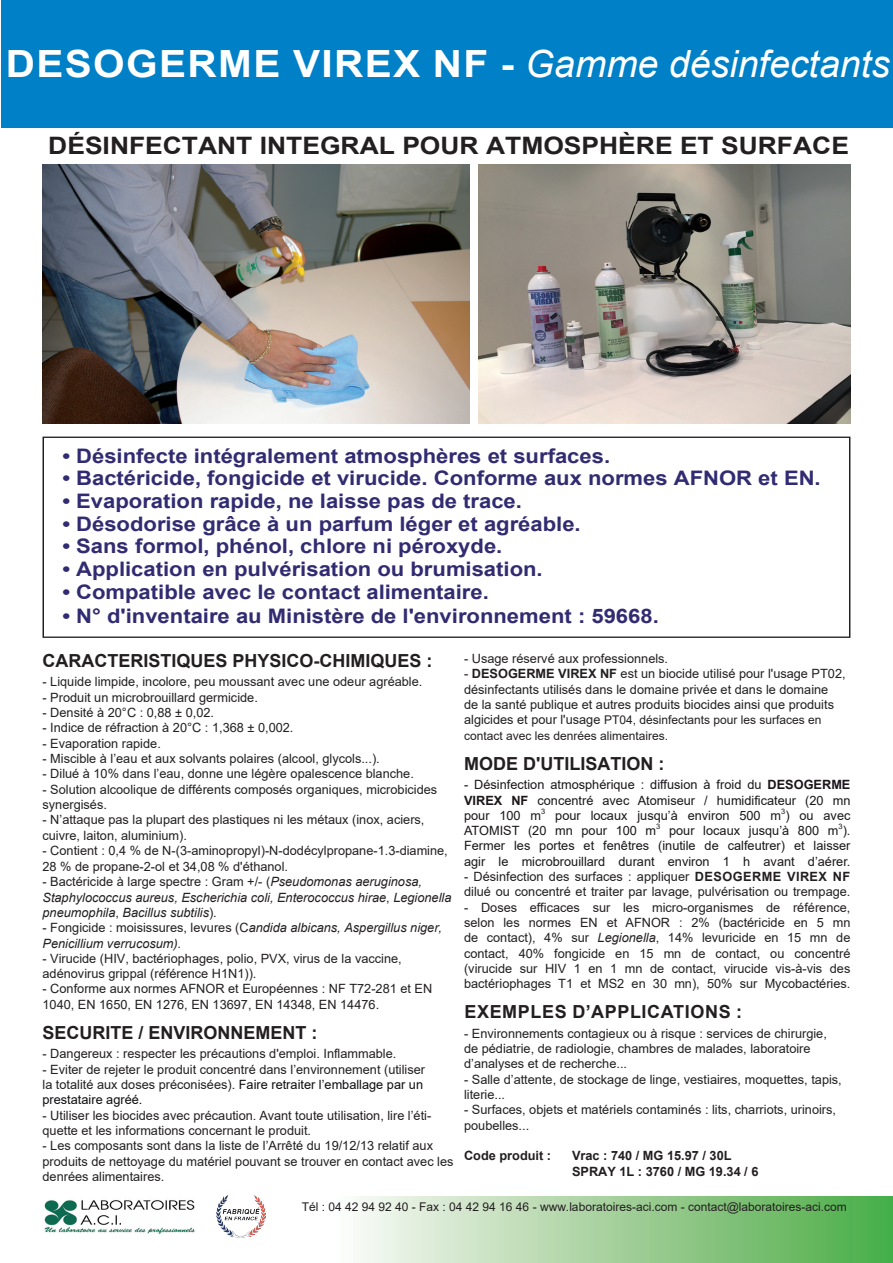
<style>
.page{position:relative;width:893px;height:1263px;background:#fff}
.page>*{position:absolute;margin:0;border:0;box-sizing:border-box;transform-origin:0 0}
.t1{font:italic 37.5px "Arial";color:#fff}
.t2{font:700 37.5px "Arial";color:#fff;scale:1.08 1}
.t3{font:700 24px "Arial";color:#231f20;scale:1.1 1}
.t4{font:700 19.95px "Arial";color:#312b71;scale:1.1 1}
.t5{font:700 18px "Arial";color:#231f20}
.t6{font:12.75px/15.3px "Arial";color:#231f20}
.t7{font:12.75px/15.3px "Arial";color:#1a161a;text-align:justify}
.t8{font:italic 12.75px/15.3px "Arial";color:#231f20}
.t9{font:700 12.75px/15.3px "Arial";color:#231f20}
.t10{font:12px/15.3px "Arial";color:#231f20}
.t11{font:7.5px "Arial";color:#1a161a}
.s1{font-weight:700;font-style:normal}
.s2{font-style:normal}
.s3{color:#0e0c0f}
.s4{font-weight:700}
.s5{font-size:12.75px}
.s6{font-style:italic}
</style>
<div class="page">
<div style="left:1px;top:0;width:892px;height:128px;background:#0080c7"></div>
<div style="left:43px;top:437px;width:807px;height:201px;border:1px solid #231f20"></div>
<svg style="left:216px;top:1196px;width:677px;height:67px"></svg>
<img style="left:44px;top:1200px;width:151px;height:34px">
<img style="left:478px;top:164px;width:372px;height:259px">
<img style="left:43px;top:165px;width:426px;height:258px">
<img style="left:217px;top:1196px;width:48px;height:42px">
<h1 class="t2" style="left:6px;top:37px;width:29px">desogerme</h1>
<h1 class="t2" style="left:293px;top:37px;width:25px">virex</h1>
<h1 class="t1" style="left:433px;top:40px;width:458px"><span class="s1">NF -</span> Gamme désinfectants</h1>
<h2 class="t3" style="left:48px;top:129px;width:49px">désinfe</h2>
<h2 class="t3" style="left:163px;top:129px;width:35px">ctant</h2>
<h2 class="t3" style="left:260px;top:129px;width:17px">integral</h2>
<h2 class="t3" style="left:402px;top:129px;width:35px">pour</h2>
<h2 class="t3" style="left:486px;top:129px;width:19px">atmos</h2>
<h2 class="t3" style="left:582px;top:129px;width:145px">phère et surfa</h2>
<h2 class="t3" style="left:812px;top:129px;width:32px">ce</h2>
<h3 class="t4" style="left:62px;top:441px;width:499px">• Désinfecte intégralement atmosphères et surfaces.</h3>
<h3 class="t4" style="left:62px;top:464px;width:691px">• Bactéricide, fongicide et virucide. Conforme aux normes AFNOR et EN.</h3>
<h3 class="t4" style="left:62px;top:487px;width:419px">• Evaporation rapide, ne laisse pas de trace.</h3>
<h3 class="t4" style="left:62px;top:509px;width:473px">• Désodorise grâce à un parfum léger et agréable.</h3>
<h3 class="t4" style="left:62px;top:532px;width:401px">• Sans formol, phénol, chlore ni péroxyde.</h3>
<h3 class="t4" style="left:62px;top:555px;width:438px">• Application en pulvérisation ou brumisation.</h3>
<h3 class="t4" style="left:62px;top:577px;width:389px">• Compatible avec le contact alimentaire.</h3>
<h3 class="t4" style="left:62px;top:601px;width:544px">• N° d'inventaire au Ministère de l'environnement : 59668.</h3>
<h3 class="t5" style="left:43px;top:648px;width:392px">CARACTERISTIQUES PHYSICO-CHIMIQUES :</h3>
<p class="t6" style="left:43px;top:674px;width:381px">- Liquide limpide, incolore, peu moussant avec une odeur agréable.</p>
<p class="t6" style="left:43px;top:689px;width:217px">- Produit un microbrouillard germicide.</p>
<p class="t6" style="left:43px;top:705px;width:173px">- Densité à 20°C : 0,88 ± 0,02.</p>
<p class="t6" style="left:43px;top:720px;width:252px">- Indice de réfraction à 20°C : 1,368 ± 0,002.</p>
<p class="t6" style="left:43px;top:735px;width:120px">- Evaporation rapide.</p>
<p class="t6" style="left:43px;top:751px;width:339px">- Miscible à l’eau et aux solvants polaires (alcool, glycols...).</p>
<p class="t6" style="left:43px;top:766px;width:373px">- Dilué à 10% dans l’eau, donne une légère opalescence blanche.</p>
<p class="t6" style="left:43px;top:781px;width:396px">- Solution alcoolique de différents composés organiques, microbicides synergisés.</p>
<p class="t6" style="left:43px;top:812px;width:383px">- N’attaque pas la plupart des plastiques ni les métaux (inox, aciers, cuivre, laiton, aluminium).</p>
<p class="t6" style="left:43px;top:842px;width:407px;line-height:16.2px">- Contient : 0,4 % de N-(3-aminopropyl)-N-dodécylpropane-1.3-diamine,<br>28 % de propane-2-ol et 34,08 % d'éthanol.</p>
<p class="t8" style="left:43px;top:874px;width:410px"><span class="s2">- Bactéricide à large spectre : Gram +/- (</span>Pseudomonas aeruginosa,<br>Staphylococcus aureus, Escherichia coli, Enterococcus hirae<span class="s2">,</span> Legionella pneumophila<span class="s2">,</span> Bacillus subtilis<span class="s2">).</span></p>
<p class="t8" style="left:43px;top:920px;width:401px"><span class="s2">- Fongicide : moisissures, levures (C</span>andida albicans, Aspergillus niger,<br>Penicillium verrucosum).</p>
<p class="t6" style="left:43px;top:950px;width:361px">- Virucide (HIV, bactériophages, polio, PVX, virus de la vaccine, adénovirus grippal (référence H1N1)).</p>
<p class="t6" style="left:43px;top:981px;width:391px">- Conforme aux normes AFNOR et Européennes : NF T72-281 et EN<br>1040, EN 1650, EN 1276, EN 13697, EN 14348, EN 14476.</p>
<h3 class="t5" style="left:43px;top:1020px;width:277px">SECURITE / ENVIRONNEMENT :</h3>
<p class="t6" style="left:43px;top:1046px;width:355px">- Dangereux : respecter les précautions d'emploi. Inflammable.</p>
<p class="t6" style="left:43px;top:1061px;width:384px">- Eviter de rejeter le produit concentré dans l’environnement (utiliser la totalité aux doses préconisées). <span class="s3">Faire retraiter l’emballage par un prestataire agréé.</span></p>
<p class="t6" style="left:43px;top:1107px;width:390px">- Utiliser les biocides avec précaution. Avant toute utilisation, lire l’éti&shy;quette et les informations concernant le produit.</p>
<p class="t6" style="left:43px;top:1138px;width:413px">- Les composants sont dans la liste de l’Arrêté du 19/12/13 relatif aux produits de nettoyage du matériel pouvant se trouver en contact avec les denrées alimentaires.</p>
<p class="t6" style="left:464px;top:651px;width:206px">- Usage réservé aux professionnels.</p>
<p class="t6" style="left:464px;top:666px;width:383px">- <span class="s4">DESOGERME VIREX NF</span> est un biocide utilisé pour l'usage PT02, désinfectants utilisés dans le domaine privée et dans le domaine de la santé publique et autres produits biocides ainsi que produits</p>
<p class="t10" style="left:464px;top:712px;width:359px"><span class="s5">algicides et pour l'usage</span> PT04, désinfectants pour les surfaces en contact avec les denrées alimentaires.</p>
<h3 class="t5" style="left:464px;top:751px;width:202px">MODE D'UTILISATION :</h3>
<p class="t7" style="left:464px;top:777px;width:388px">- Désinfection atmosphérique : diffusion à froid du <span class="s4">DESOGERME VIREX NF</span> concentré avec Atomiseur / humidificateur (20 mn pour 100 m</p>
<p class="t11" style="left:541px;top:806px;width:6px">3</p>
<p class="t7" style="left:555px;top:808px;width:297px">pour locaux jusqu’à environ 500 m ) ou avec</p>
<p class="t11" style="left:781px;top:806px;width:6px">3</p>
<p class="t7" style="left:464px;top:823px;width:194px">ATOMIST (20 mn pour 100 m</p>
<p class="t11" style="left:656px;top:821px;width:6px">3</p>
<p class="t7" style="left:669px;top:823px;width:183px">pour locaux jusqu’à 800 m ).</p>
<p class="t11" style="left:838px;top:821px;width:6px">3</p>
<p class="t7" style="left:464px;top:838px;width:388px">Fermer les portes et fenêtres (inutile de calfeutrer) et laisser agir le microbrouillard durant environ 1 h avant d’aérer.</p>
<p class="t6" style="left:464px;top:869px;width:242px">- Désinfection des surfaces : appliquer <span class="s4">desogerme</span></p>
<p class="t9" style="left:787px;top:869px;width:10px">virex</p>
<p class="t9" style="left:833px;top:869px;width:9px">nf</p>
<p class="t6" style="left:464px;top:884px;width:388px">dilué ou concentré et traiter par lavage, pulvérisation ou trempage.</p>
<p class="t6" style="left:464px;top:899px;width:388px;text-align:justify">- Doses efficaces sur les micro-organismes de référence, selon les normes EN et AFNOR : 2% (bactéricide en 5 mn de contact), 4% sur <span class="s6">Legionella</span>, 14% levuricide en 15 mn de contact, 40% fongicide en 15 mn de contact, ou concentré (virucide sur HIV 1 en 1 mn de contact, virucide vis-à-vis des bactériophages T1 et MS2 en 30 mn), 50% sur Mycobactéries.</p>
<h3 class="t5" style="left:464px;top:999px;width:14px">exem</h3>
<h3 class="t5" style="left:518px;top:999px;width:25px">ples</h3>
<h3 class="t5" style="left:572px;top:999px;width:101px">d’applications</h3>
<h3 class="t5" style="left:736px;top:999px;width:7px">:</h3>
<p class="t6" style="left:464px;top:1026px;width:364px">- Environnements contagieux ou à risque : services de chirurgie, de pédiatrie, de radiologie, chambres de malades, laboratoire d’analyses et de recherche...</p>
<p class="t6" style="left:464px;top:1071px;width:379px">- Salle d’attente, de stockage de linge, vestiaires, moquettes, tapis, literie...</p>
<p class="t6" style="left:464px;top:1102px;width:373px">- Surfaces, objets et matériels contaminés : lits, charriots, urinoirs, poubelles...</p>
<p class="t9" style="left:464px;top:1148px;width:89px">Code produit :</p>
<p class="t9" style="left:572px;top:1148px;width:188px">Vrac : 740 / MG 15.97 / 30L<br>SPRAY 1L : 3760 / MG 19.34 / 6</p>
<p class="t10" style="left:302px;top:1198px;width:547px">Tél : 04 42 94 92 40 - Fax : 04 42 94 16 46 - www.laboratoires-aci.com - contact@laboratoires-aci.com</p>
</div>
